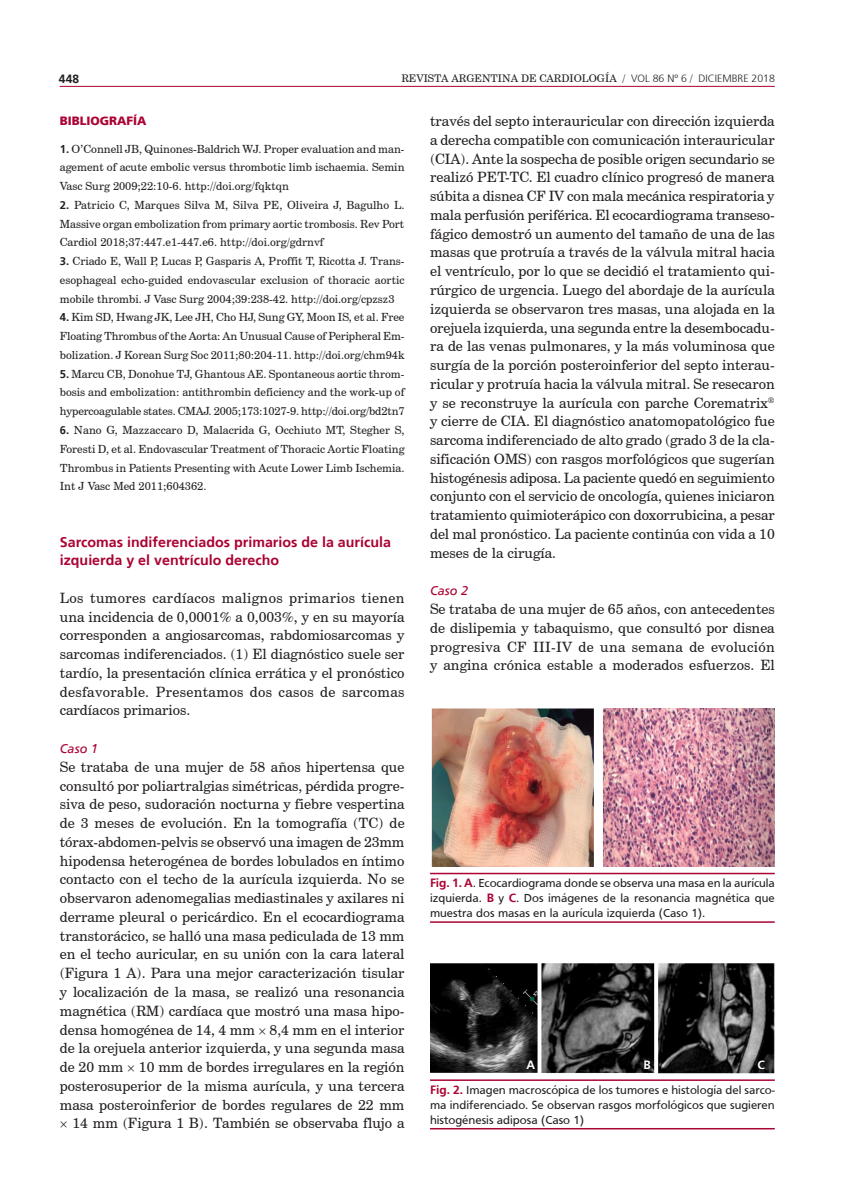
<style>
.page{position:relative;width:849px;height:1189px;background:#fff}
.page>*{position:absolute;margin:0;border:0;box-sizing:border-box;transform-origin:0 0}
.texto1{font:14.25px/18.8px "Century Schoolbook BT";color:#231f20;text-align:justify}
.subtit1n{font:700 14.25px/18.8px "Frutiger";color:#ab0333}
.subtit2b{font:italic 12.75px "Frutiger";color:#ab0333}
.epigrafe{font:12px/15px "Frutiger";color:#231f20;text-align:justify}
.subtit{font:900 12px "Frutiger";color:#ab0333}
.t1{font:700 12px "Frutiger";color:#231f20}
.t2{font:700 12px "Frutiger";color:#fff}
.bibliog{font:11.25px/18.8px "Century Schoolbook BT";color:#231f20;text-align:justify}
.t3{font:10.5px "Century Schoolbook BT";color:#231f20}
.s1{font-family:"Frutiger";font-weight:300}
.s2{font-family:"Frutiger";font-weight:700}
.s3{font-weight:700;color:#ab0333}
</style>
<div class="page">
<hr style="left:60px;top:86px;width:714px;height:1px;background:#ab0333">
<img style="left:431px;top:708px;width:343px;height:158px">
<img style="left:430px;top:963px;width:344px;height:110px">
<hr style="left:430px;top:1079px;width:344px;height:1px;background:#ab0333">
<hr style="left:430px;top:1127px;width:344px;height:2px;background:#ab0333">
<hr style="left:430px;top:872px;width:344px;height:2px;background:#ab0333">
<hr style="left:430px;top:921px;width:344px;height:1px;background:#ab0333">
<p class="t1" style="left:59px;top:71px;width:22px">448</p>
<p class="t3" style="left:401px;top:71px;width:375px">REVISTA ARGENTINA DE CARDIOLOGÍA / <span class="s1">VOL 86 Nº 6</span> / <span class="s1">DICIEMBRE 2018</span></p>
<p class="subtit" style="left:60px;top:114px;width:88px">BIBLIOGRAFÍA</p>
<p class="bibliog" style="left:60px;top:139px;width:346px"><span class="s2">1.</span> O’Connell JB, Quinones-Baldrich WJ. Proper evaluation and man&shy;agement of acute embolic versus thrombotic limb ischaemia. Semin Vasc Surg 2009;22:10-6. http://doi.org/fqktqn</p>
<p class="bibliog" style="left:60px;top:195px;width:346px"><span class="s2">2.</span> Patricio C, Marques Silva M, Silva PE, Oliveira J, Bagulho L.<br>Massive organ embolization from primary aortic trombosis. Rev Port Cardiol 2018;37:447.e1-447.e6. http://doi.org/gdrnvf</p>
<p class="bibliog" style="left:60px;top:251px;width:346px"><span class="s2">3.</span> Criado E, Wall P, Lucas P, Gasparis A, Proffit T, Ricotta J. Trans&shy;esophageal echo-guided endovascular exclusion of thoracic aortic mobile thrombi. J Vasc Surg 2004;39:238-42. http://doi.org/cpzsz3</p>
<p class="bibliog" style="left:60px;top:308px;width:346px"><span class="s2">4.</span> Kim SD, Hwang JK, Lee JH, Cho HJ, Sung GY, Moon IS, et al. Free Floating Thrombus of the Aorta: An Unusual Cause of Peripheral Em&shy;bolization. J Korean Surg Soc 2011;80:204-11. http://doi.org/chm94k</p>
<p class="bibliog" style="left:60px;top:364px;width:346px"><span class="s2">5.</span> Marcu CB, Donohue TJ, Ghantous AE. Spontaneous aortic throm&shy;bosis and embolization: antithrombin deficiency and the work-up of hypercoagulable states. CMAJ. 2005;173:1027-9. http://doi.org/bd2tn7</p>
<p class="bibliog" style="left:60px;top:420px;width:346px"><span class="s2">6.</span> Nano G, Mazzaccaro D, Malacrida G, Occhiuto MT, Stegher S, Foresti D, et al. Endovascular Treatment of Thoracic Aortic Floating Thrombus in Patients Presenting with Acute Lower Limb Ischemia.<br>Int J Vasc Med 2011;604362.</p>
<p class="texto1" style="left:430px;top:111px;width:346px">través del septo interauricular con dirección izquierda a derecha compatible con comunicación interauricular (CIA). Ante la sospecha de posible origen secundario se realizó PET-TC. El cuadro clínico progresó de manera súbita a disnea CF IV con mala mecánica respiratoria y mala perfusión periférica. El ecocardiograma transeso&shy;fágico demostró un aumento del tamaño de una de las masas que protruía a través de la válvula mitral hacia el ventrículo, por lo que se decidió el tratamiento qui&shy;rúrgico de urgencia. Luego del abordaje de la aurícula izquierda se observaron tres masas, una alojada en la orejuela izquierda, una segunda entre la desembocadu&shy;ra de las venas pulmonares, y la más voluminosa que surgía de la porción posteroinferior del septo interau&shy;ricular y protruía hacia la válvula mitral. Se resecaron y se reconstruye la aurícula con parche Corematrix<sup>® </sup>y cierre de CIA. El diagnóstico anatomopatológico fue sarcoma indiferenciado de alto grado (grado 3 de la cla&shy;sificación OMS) con rasgos morfológicos que sugerían histogénesis adiposa. La paciente quedó en seguimiento conjunto con el servicio de oncología, quienes iniciaron tratamiento quimioterápico con doxorrubicina, a pesar del mal pronóstico. La paciente continúa con vida a 10 meses de la cirugía.</p>
<p class="subtit2b" style="left:430px;top:583px;width:40px">Caso 2</p>
<p class="texto1" style="left:430px;top:599px;width:346px">Se trataba de una mujer de 65 años, con antecedentes de dislipemia y tabaquismo, que consultó por disnea progresiva CF III-IV de una semana de evolución y angina crónica estable a moderados esfuerzos. El</p>
<p class="subtit1n" style="left:60px;top:532px;width:332px">Sarcomas indiferenciados primarios de la aurícula izquierda y el ventrículo derecho</p>
<p class="texto1" style="left:60px;top:588px;width:346px">Los tumores cardíacos malignos primarios tienen una incidencia de 0,0001% a 0,003%, y en su mayoría corresponden a angiosarcomas, rabdomiosarcomas y sarcomas indiferenciados. (1) El diagnóstico suele ser tardío, la presentación clínica errática y el pronóstico desfavorable. Presentamos dos casos de sarcomas cardíacos primarios.</p>
<p class="subtit2b" style="left:60px;top:741px;width:40px">Caso 1</p>
<p class="texto1" style="left:60px;top:757px;width:346px;text-align:right">Se trataba de una mujer de 58 años hipertensa que consultó por poliartralgias simétricas, pérdida progre&shy;siva de peso, sudoración nocturna y fiebre vespertina de 3 meses de evolución. En la tomografía (TC) de tórax-abdomen-pelvis se observó una imagen de 23mm hipodensa heterogénea de bordes lobulados en íntimo contacto con el techo de la aurícula izquierda. No se observaron adenomegalias mediastinales y axilares ni derrame pleural o pericárdico. En el ecocardiograma transtorácico, se halló una masa pediculada de 13 mm en el techo auricular, en su unión con la cara lateral (Figura 1 A). Para una mejor caracterización tisular y localización de la masa, se realizó una resonancia magnética (RM) cardíaca que mostró una masa hipo&shy;densa homogénea de 14, 4 mm 8,4 mm en el interior de la orejuela anterior izquierda, y una segunda masa de 20 mm 10 mm de bordes irregulares en la región posterosuperior de la misma aurícula, y una tercera masa posteroinferior de bordes regulares de 22 mm 14 mm (Figura 1 B). También se observaba flujo a</p>
<p class="epigrafe" style="left:430px;top:875px;width:346px"><span class="s3">Fig. 1. A</span>. Ecocardiograma donde se observa una masa en la aurícula izquierda. <span class="s3">B</span> y <span class="s3">C</span>. Dos imágenes de la resonancia magnética que muestra dos masas en la aurícula izquierda (Caso 1).</p>
<p class="t2" style="left:526px;top:1057px;width:10px">A</p>
<p class="t2" style="left:643px;top:1057px;width:9px">B</p>
<p class="t2" style="left:757px;top:1057px;width:9px">C</p>
<p class="epigrafe" style="left:430px;top:1081px;width:346px"><span class="s3">Fig. 2.</span> Imagen macroscópica de los tumores e histología del sarco&shy;ma indiferenciado. Se observan rasgos morfológicos que sugieren histogénesis adiposa (Caso 1)</p>
</div>
